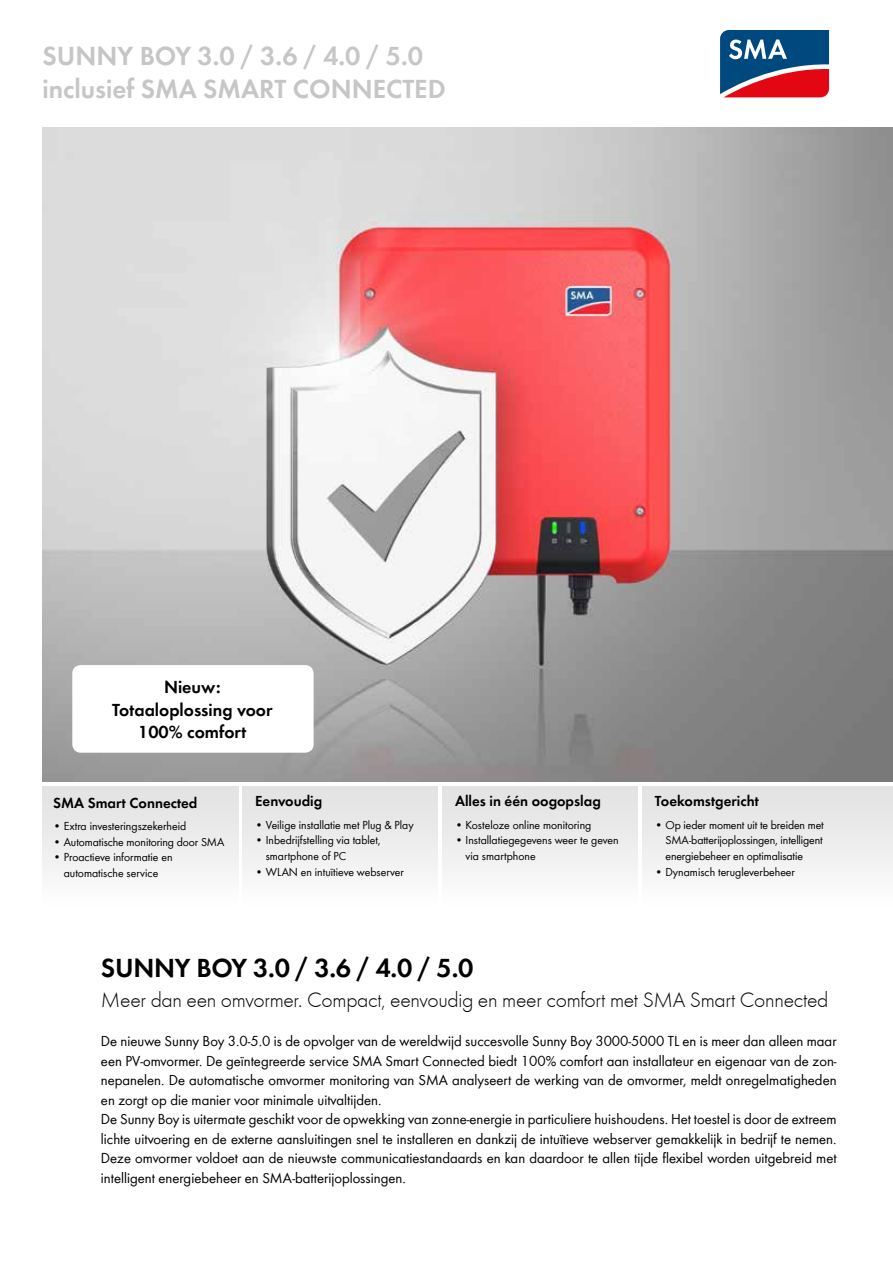
<style>
.page{position:relative;width:893px;height:1263px;background:#fff}
.page>*{position:absolute;margin:0;border:0;box-sizing:border-box;transform-origin:0 0}
.t1{font:600 27px/33px "SMA Futura Global";color:#c6c6c6}
.t2{font:600 27px "SMA Futura Global";letter-spacing:-.01em;color:#000}
.t3{font:300 21.75px "SMA Futura Global";letter-spacing:-.015em;color:#000}
.t4{font:600 18px/22.5px "SMA Futura Global";color:#000;text-align:center}
.t5{font:15px/19.5px "SMA Futura Global";color:#000}
.t6{font:600 15px "SMA Futura Global";color:#000}
.t7{font:12px/15.8px "SMA Futura Global";color:#000}
</style>
<div class="page">
<img style="left:43px;top:128px;width:850px;height:654px">
<svg style="left:720px;top:30px;width:110px;height:68px;background:#655376"></svg>
<div style="left:43px;top:787px;width:195px;height:119px;background:linear-gradient(to bottom,#e1e1e1,#fdfdfd)"></div>
<div style="left:242px;top:787px;width:196px;height:119px;background:linear-gradient(to bottom,#e1e1e1,#fdfdfd)"></div>
<div style="left:442px;top:787px;width:196px;height:119px;background:linear-gradient(to bottom,#e1e1e1,#fdfdfd)"></div>
<div style="left:642px;top:787px;width:251px;height:119px;background:linear-gradient(to bottom,#e1e1e1,#fdfdfd)"></div>
<div style="left:72px;top:665px;width:242px;height:88px;background:#fff;border-radius:9px"></div>
<h1 class="t1" style="left:43px;top:39px;width:382px;text-indent:97px">Boy 3.0 / 3.6 / 4.0 / 5.0 inclusief Sma Smart Conn</h1>
<h1 class="t1" style="left:43px;top:39px;width:34px">Sunny</h1>
<h1 class="t1" style="left:373px;top:72px;width:75px">ected</h1>
<p class="t4" style="left:112px;top:676px;width:162px">Nieuw:<br>Totaaloplossing voor<br>100% comfort</p>
<p class="t6" style="left:53px;top:794px;width:146px">SMA Smart Connected</p>
<p class="t7" style="left:53px;top:818px;width:135px">• Extra investeringszekerheid</p>
<p class="t7" style="left:53px;top:833px;width:173px">• Automatische monitoring door SMA</p>
<p class="t7" style="left:53px;top:849px;width:121px;text-align:center">• Proactieve informatie en automatische service</p>
<p class="t6" style="left:255px;top:792px;width:69px">Eenvoudig</p>
<p class="t7" style="left:255px;top:816px;width:160px">• Veilige installatie met Plug &amp; Play</p>
<p class="t7" style="left:266px;top:832px;width:116px;text-indent:-11px">• Inbedrijfstelling via tablet, smartphone of PC</p>
<p class="t7" style="left:255px;top:864px;width:150px">• WLAN en intuïtieve webserver</p>
<p class="t6" style="left:455px;top:792px;width:147px">Alles in één oogopslag</p>
<p class="t7" style="left:455px;top:816px;width:138px">• Kosteloze online monitoring</p>
<p class="t7" style="left:466px;top:832px;width:155px;text-indent:-11px">• Installatiegegevens weer te geven via smartphone</p>
<p class="t6" style="left:655px;top:792px;width:106px">Toekomstgericht</p>
<p class="t7" style="left:665px;top:816px;width:160px;text-align:justify;text-indent:-11px">• Op ieder moment uit te breiden met SMA-batterijoplossingen, intelligent energiebeheer en optimalisatie</p>
<p class="t7" style="left:655px;top:864px;width:142px">• Dynamisch terugleverbeheer</p>
<h1 class="t2" style="left:101px;top:952px;width:374px">SUNNY BOY 3.0 / 3.6 / 4.0 / 5.0</h1>
<h2 class="t3" style="left:101px;top:987px;width:729px">Meer dan een omvormer. Compact, eenvoudig en meer comfort met SMA Smart Connected</h2>
<p class="t5" style="left:101px;top:1031px;width:737px">De nieuwe Sunny Boy 3.0-5.0 is de opvolger van de wereldwijd succesvolle Sunny Boy 3000-5000 TL en is meer dan alleen maar een PV-omvormer. De geïntegreerde service SMA Smart Connected biedt 100% comfort aan installateur en eigenaar van de zon&shy;nepanelen. De automatische omvormer monitoring van SMA analyseert de werking van de omvormer, meldt onregelmatigheden en zorgt op die manier voor minimale uitvaltijden.<br>De Sunny Boy is uitermate geschikt voor de opwekking van zonne-energie in particuliere huishoudens. Het toestel is door de extreem lichte uitvoering en de externe aansluitingen snel te installeren en dankzij de intuïtieve webserver gemakkelijk in bedrijf te nemen.<br>Deze omvormer voldoet aan de nieuwste communicatiestandaards en kan daardoor te allen tijde flexibel worden uitgebreid met intelligent energiebeheer en SMA-batterijoplossingen.</p>
</div>
